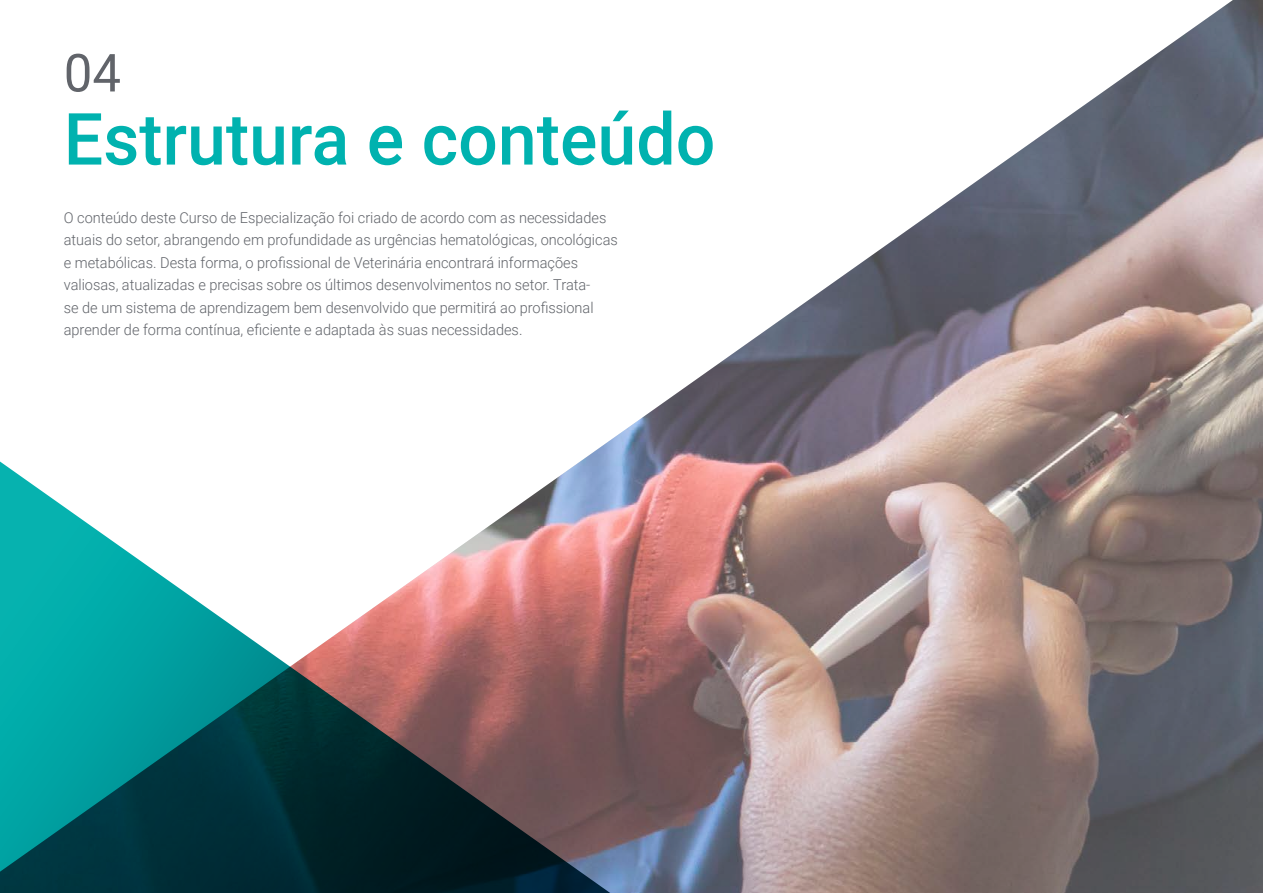
<style>
.page{position:relative;width:1263px;height:893px;background:#fff}
.page>*{position:absolute;margin:0;border:0;box-sizing:border-box;transform-origin:0 0}
.t1{font:500 72px "Roboto";color:#00b2af}
.t2{font:52.5px "Roboto";color:#61646a}
.t3{font:300 15px/22.5px "Roboto";color:#61646a}
</style>
<div class="page">
<img style="left:602px;top:0;width:661px;height:893px">
<svg style="left:0;top:446px;width:640px;height:447px"></svg>
<h2 class="t2" style="left:64px;top:36px;width:59px">04</h2>
<h1 class="t1" style="left:64px;top:89px;width:653px">Estrutura e conteúdo</h1>
<p class="t3" style="left:64px;top:205px;width:556px">O conteúdo deste Curso de Especialização foi criado de acordo com as necessidades atuais do setor, abrangendo em profundidade as urgências hematológicas, oncológicas e metabólicas. Desta forma, o profissional de Veterinária encontrará informações valiosas, atualizadas e precisas sobre os últimos desenvolvimentos no setor. Trata-<br>se de um sistema de aprendizagem bem desenvolvido que permitirá ao profissional aprender de forma contínua, eficiente e adaptada às suas necessidades.</p>
</div>
